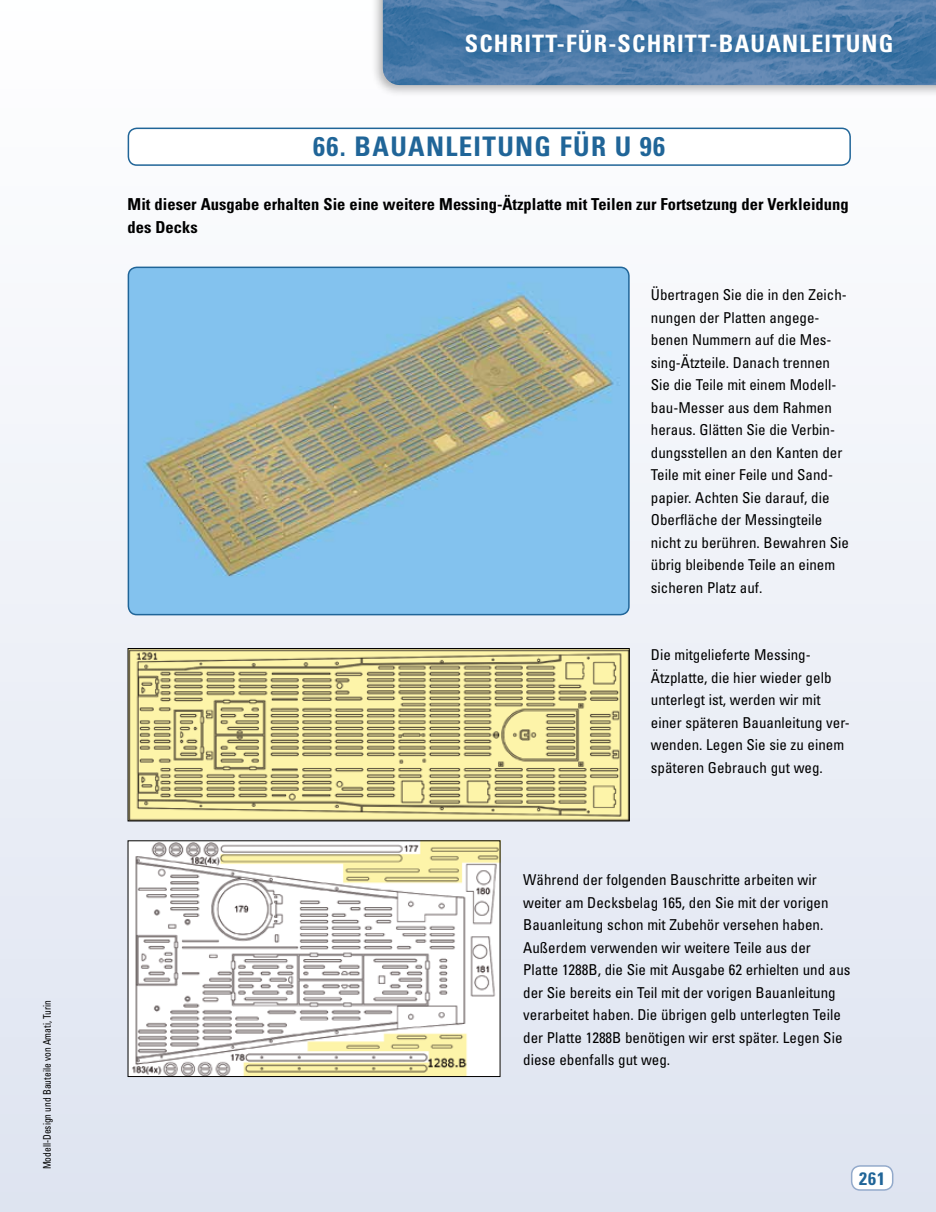
<style>
.page{position:relative;width:936px;height:1212px;background:#fff}
.page>*{position:absolute;margin:0;border:0;box-sizing:border-box;transform-origin:0 0}
.t1{font:700 condensed 27px "Univers";letter-spacing:.05em;color:#206598}
.t2{font:700 condensed 24px "Univers";letter-spacing:.05em;color:#fff}
.t3{font:700 condensed 18px "Univers";color:#206598}
.t4{font:700 condensed 16.5px/22.5px "Univers";color:#000}
.t5{font:condensed 15px/22.5px "Univers";color:#000}
.t6{font:condensed 10.5px "Univers";color:#000;scale:.9 1}
</style>
<div class="page">
<div style="left:0;top:0;width:935px;height:1212px;background:linear-gradient(to bottom,#feffff,#dee4f0)"></div>
<div style="left:851px;top:1166px;width:41px;height:24px;background:#fff;border-radius:9px"></div>
<div style="left:850px;top:1165px;width:43px;height:26px;border:2px solid #93aacb;border-radius:9px"></div>
<div style="left:128px;top:128px;width:722px;height:37px;background:#fff;border-radius:9px"></div>
<div style="left:128px;top:128px;width:722px;height:38px;border:2px solid #206598;border-radius:9px"></div>
<div style="left:371px;top:0;width:564px;height:97px;background:#000;opacity:.3"></div>
<img style="left:383px;top:0;width:552px;height:85px">
<svg style="left:461px;top:26px;width:441px;height:38px;background:#4577a6"></svg>
<img style="left:128px;top:267px;width:501px;height:348px">
<div style="left:128px;top:267px;width:501px;height:348px;border:2px solid #206598;border-radius:9px"></div>
<img style="left:130px;top:650px;width:497px;height:169px">
<div style="left:128px;top:648px;width:501px;height:173px;border:1px solid #000"></div>
<img style="left:130px;top:842px;width:368px;height:233px">
<div style="left:128px;top:840px;width:372px;height:237px;border:1px solid #000"></div>
<p class="t6" style="left:41px;top:1169px;width:190px;rotate:-90deg">Modell-Design und Bauteile von Amati, Turin</p>
<h2 class="t2" style="left:465px;top:29px;width:330px">SCHRITT-FÜR-SCHRITT-BAUANLEI</h2>
<h2 class="t2" style="left:832px;top:29px;width:30px">TUNG</h2>
<h1 class="t1" style="left:313px;top:130px;width:353px">66. bauanleitung für u 96</h1>
<p class="t4" style="left:128px;top:193px;width:722px">Mit dieser Ausgabe erhalten Sie eine weitere Messing-Ätzplatte mit Teilen zur Fortsetzung der Verkleidung des Decks</p>
<p class="t5" style="left:651px;top:284px;width:199px">Übertragen Sie die in den Zeich&shy;nungen der Platten angege&shy;benen Nummern auf die Mes&shy;sing-Ätzteile. Danach trennen<br>Sie die Teile mit einem Modell&shy;bau-Messer aus dem Rahmen heraus. Glätten Sie die Verbin&shy;dungsstellen an den Kanten der<br>Teile mit einer Feile und Sand&shy;papier. Achten Sie darauf, die<br>Oberfläche der Messingteile nicht zu berühren. Bewahren Sie übrig bleibende Teile an einem sicheren Platz auf.</p>
<p class="t5" style="left:651px;top:644px;width:200px">Die mitgelieferte Messing-<br>Ätzplatte, die hier wieder gelb unterlegt ist, werden wir mit einer späteren Bauanleitung ver&shy;wenden. Legen Sie sie zu einem späteren Gebrauch gut weg.</p>
<p class="t5" style="left:523px;top:869px;width:329px">Während der folgenden Bauschritte arbeiten wir weiter am Decksbelag 165, den Sie mit der vorigen Bauanleitung schon mit Zubehör versehen haben.<br>Außerdem verwenden wir weitere Teile aus der<br>Platte 1288B, die Sie mit Ausgabe 62 erhielten und aus der Sie bereits ein Teil mit der vorigen Bauanleitung verarbeitet haben. Die übrigen gelb unterlegten Teile der Platte 1288B benötigen wir erst später. Legen Sie diese ebenfalls gut weg.</p>
<p class="t3" style="left:859px;top:1167px;width:27px">261</p>
</div>
